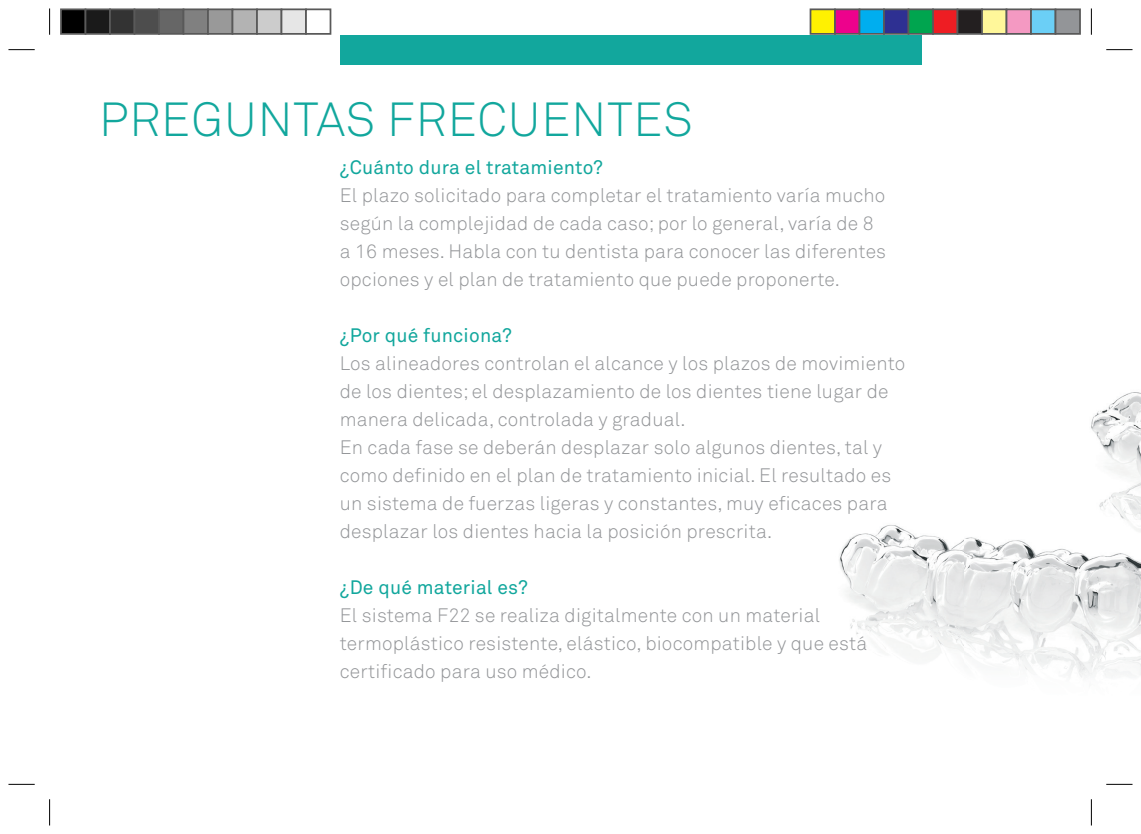
<style>
.page{position:relative;width:1141px;height:834px;background:#fff}
.page>*{position:absolute;margin:0;border:0;box-sizing:border-box;transform-origin:0 0}
.t1{font:300 47.25px "Akkurat";letter-spacing:.02em;color:#12a79d}
.t2{font:300 19.25px/28px "Akkurat";letter-spacing:.01em;color:#939598}
.t3{font:19.25px "Akkurat";letter-spacing:.01em;color:#12a79d}
</style>
<div class="page">
<img style="left:839px;top:392px;width:302px;height:286px">
<div style="left:340px;top:35px;width:581px;height:29px;background:#12a79d"></div>
<svg style="left:8px;top:49px;width:27px;height:1px"></svg>
<svg style="left:1106px;top:49px;width:26px;height:1px"></svg>
<svg style="left:8px;top:783px;width:27px;height:1px"></svg>
<svg style="left:1106px;top:783px;width:26px;height:1px"></svg>
<svg style="left:49px;top:8px;width:1px;height:27px"></svg>
<svg style="left:49px;top:799px;width:1px;height:26px"></svg>
<svg style="left:1091px;top:8px;width:1px;height:27px"></svg>
<svg style="left:1091px;top:799px;width:1px;height:26px"></svg>
<div style="left:61px;top:9px;width:24px;height:25px;background:#000"></div>
<div style="left:60px;top:8px;width:26px;height:27px;border:2px solid #595959"></div>
<div style="left:85px;top:9px;width:25px;height:25px;background:#1a1a1a"></div>
<div style="left:85px;top:8px;width:26px;height:27px;border:2px solid #595959"></div>
<div style="left:110px;top:9px;width:24px;height:25px;background:#333"></div>
<div style="left:109px;top:8px;width:26px;height:27px;border:2px solid #595959"></div>
<div style="left:134px;top:9px;width:25px;height:25px;background:#4d4d4d"></div>
<div style="left:134px;top:8px;width:26px;height:27px;border:2px solid #595959"></div>
<div style="left:159px;top:9px;width:24px;height:25px;background:#666"></div>
<div style="left:158px;top:8px;width:26px;height:27px;border:2px solid #595959"></div>
<div style="left:183px;top:9px;width:25px;height:25px;background:#808080"></div>
<div style="left:183px;top:8px;width:26px;height:27px;border:2px solid #595959"></div>
<div style="left:208px;top:9px;width:24px;height:25px;background:#999"></div>
<div style="left:207px;top:8px;width:26px;height:27px;border:2px solid #595959"></div>
<div style="left:232px;top:9px;width:25px;height:25px;background:#b3b3b3"></div>
<div style="left:232px;top:8px;width:26px;height:27px;border:2px solid #595959"></div>
<div style="left:257px;top:9px;width:24px;height:25px;background:#ccc"></div>
<div style="left:256px;top:8px;width:26px;height:27px;border:2px solid #595959"></div>
<div style="left:281px;top:9px;width:25px;height:25px;background:#e6e6e6"></div>
<div style="left:281px;top:8px;width:26px;height:27px;border:2px solid #595959"></div>
<div style="left:305px;top:8px;width:26px;height:27px;border:2px solid #595959"></div>
<div style="left:810px;top:9px;width:25px;height:25px;background:#fff101"></div>
<div style="left:810px;top:8px;width:26px;height:27px;border:2px solid #595959"></div>
<div style="left:835px;top:9px;width:24px;height:25px;background:#ed028c"></div>
<div style="left:834px;top:8px;width:26px;height:27px;border:2px solid #595959"></div>
<div style="left:859px;top:9px;width:25px;height:25px;background:#00aeef"></div>
<div style="left:859px;top:8px;width:26px;height:27px;border:2px solid #595959"></div>
<div style="left:884px;top:9px;width:24px;height:25px;background:#2e3092"></div>
<div style="left:883px;top:8px;width:26px;height:27px;border:2px solid #595959"></div>
<div style="left:908px;top:9px;width:25px;height:25px;background:#00a54f"></div>
<div style="left:908px;top:8px;width:26px;height:27px;border:2px solid #595959"></div>
<div style="left:933px;top:9px;width:24px;height:25px;background:#ee1d23"></div>
<div style="left:932px;top:8px;width:26px;height:27px;border:2px solid #595959"></div>
<div style="left:957px;top:9px;width:25px;height:25px;background:#231f20"></div>
<div style="left:957px;top:8px;width:26px;height:27px;border:2px solid #595959"></div>
<div style="left:982px;top:9px;width:24px;height:25px;background:#fff79a"></div>
<div style="left:981px;top:8px;width:26px;height:27px;border:2px solid #595959"></div>
<div style="left:1006px;top:9px;width:25px;height:25px;background:#f499c2"></div>
<div style="left:1006px;top:8px;width:26px;height:27px;border:2px solid #595959"></div>
<div style="left:1031px;top:9px;width:24px;height:25px;background:#6bcff6"></div>
<div style="left:1030px;top:8px;width:26px;height:27px;border:2px solid #595959"></div>
<div style="left:1055px;top:9px;width:25px;height:25px;background:#939598"></div>
<div style="left:1055px;top:8px;width:26px;height:27px;border:2px solid #595959"></div>
<h1 class="t1" style="left:99px;top:91px;width:595px">PREGUNTAS FRECUENTES</h1>
<p class="t3" style="left:340px;top:156px;width:265px">¿Cuánto dura el tratamiento?</p>
<p class="t2" style="left:340px;top:181px;width:548px">El plazo solicitado para completar el tratamiento varía mucho según la complejidad de cada caso; por lo general, varía de 8 a 16 meses. Habla con tu dentista para conocer las diferentes opciones y el plan de tratamiento que puede proponerte.</p>
<p class="t3" style="left:340px;top:324px;width:173px">¿Por qué funciona?</p>
<p class="t2" style="left:340px;top:349px;width:567px">Los alineadores controlan el alcance y los plazos de movimiento de los dientes; el desplazamiento de los dientes tiene lugar de manera delicada, controlada y gradual.<br>En cada fase se deberán desplazar solo algunos dientes, tal y como definido en el plan de tratamiento inicial. El resultado es un sistema de fuerzas ligeras y constantes, muy eficaces para desplazar los dientes hacia la posición prescrita.</p>
<p class="t3" style="left:340px;top:576px;width:189px">¿De qué material es?</p>
<p class="t2" style="left:340px;top:601px;width:529px">El sistema F22 se realiza digitalmente con un material termoplástico resistente, elástico, biocompatible y que está certificado para uso médico.</p>
</div>
